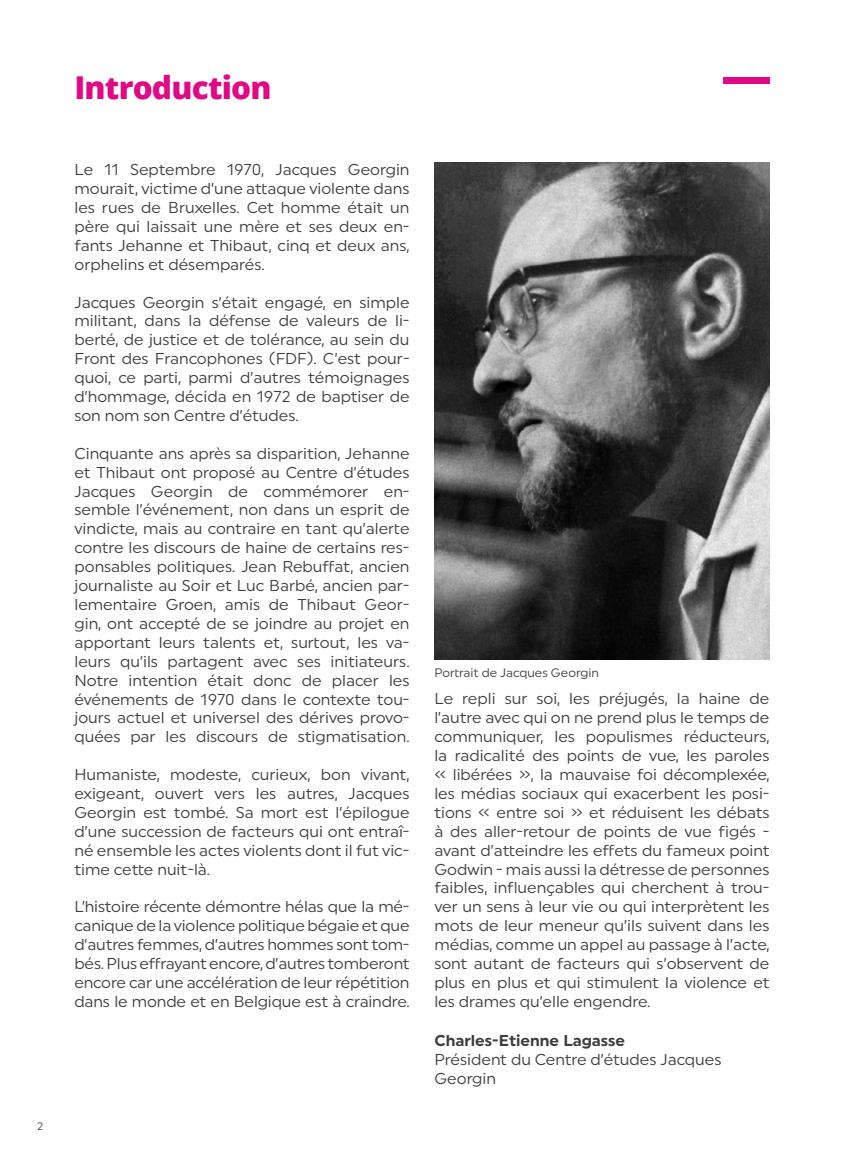
<style>
.page{position:relative;width:844px;height:1166px;background:#fff}
.page>*{position:absolute;margin:0;border:0;box-sizing:border-box;transform-origin:0 0}
.t1{font:800 31.5px "Open Sans";letter-spacing:-.025em;color:#e00885}
.t2{font:15.75px/18.9px "Uniform";color:#3e3e3f;text-align:justify}
.t3{font:700 15.75px "Uniform";color:#3e3e3f}
.t4{font:12.25px "Uniform";color:#3e3e3f}
.t5{font:10.85px "Uniform";color:#3e3e3f}
</style>
<div class="page">
<div style="left:722px;top:77px;width:47px;height:7px;background:#e00885"></div>
<img style="left:434px;top:162px;width:335px;height:498px">
<p class="t5" style="left:37px;top:1120px;width:8px">2</p>
<h1 class="t1" style="left:74px;top:63px;width:198px">Introduction</h1>
<p class="t2" style="left:74px;top:160px;width:336px">Le 11 Septembre 1970, Jacques Georgin mourait, victime d’une attaque violente dans les rues de Bruxelles. Cet homme était un père qui laissait une mère et ses deux en&shy;fants Jehanne et Thibaut, cinq et deux ans, orphelins et désemparés.</p>
<p class="t2" style="left:74px;top:292px;width:336px">Jacques Georgin s’était engagé, en simple militant, dans la défense de valeurs de li&shy;berté, de justice et de tolérance, au sein du Front des Francophones (FDF). C’est pour&shy;quoi, ce parti, parmi d’autres témoignages d’hommage, décida en 1972 de baptiser de son nom son Centre d’études.</p>
<p class="t2" style="left:74px;top:443px;width:336px">Cinquante ans après sa disparition, Jehanne et Thibaut ont proposé au Centre d’études Jacques Georgin de commémorer en&shy;semble l’événement, non dans un esprit de vindicte, mais au contraire en tant qu’alerte contre les discours de haine de certains res&shy;ponsables politiques. Jean Rebuffat, ancien journaliste au Soir et Luc Barbé, ancien par&shy;lementaire Groen, amis de Thibaut Geor&shy;gin, ont accepté de se joindre au projet en apportant leurs talents et, surtout, les va&shy;leurs qu’ils partagent avec ses initiateurs.<br>Notre intention était donc de placer les événements de 1970 dans le contexte tou&shy;jours actuel et universel des dérives provo&shy;quées par les discours de stigmatisation.</p>
<p class="t2" style="left:74px;top:765px;width:336px">Humaniste, modeste, curieux, bon vivant, exigeant, ouvert vers les autres, Jacques Georgin est tombé. Sa mort est l’épilogue d’une succession de facteurs qui ont entraî&shy;né ensemble les actes violents dont il fut vic&shy;time cette nuit-là.</p>
<p class="t2" style="left:74px;top:897px;width:336px">L’histoire récente démontre hélas que la mé&shy;canique de la violence politique bégaie et que d’autres femmes, d’autres hommes sont tom&shy;bés. Plus effrayant encore, d’autres tomberont encore car une accélération de leur répétition dans le monde et en Belgique est à craindre.</p>
<p class="t4" style="left:434px;top:665px;width:166px">Portrait de Jacques Georgin</p>
<p class="t2" style="left:434px;top:689px;width:336px">Le repli sur soi, les préjugés, la haine de l’autre avec qui on ne prend plus le temps de communiquer, les populismes réducteurs, la radicalité des points de vue, les paroles « libérées », la mauvaise foi décomplexée, les médias sociaux qui exacerbent les posi&shy;tions « entre soi » et réduisent les débats à des aller-retour de points de vue figés - avant d’atteindre les effets du fameux point Godwin - mais aussi la détresse de personnes faibles, influençables qui cherchent à trou&shy;ver un sens à leur vie ou qui interprètent les mots de leur meneur qu’ils suivent dans les médias, comme un appel au passage à l’acte, sont autant de facteurs qui s’observent de plus en plus et qui stimulent la violence et les drames qu’elle engendre.</p>
<p class="t3" style="left:434px;top:1031px;width:192px">Charles-Etienne Lagasse</p>
<p class="t2" style="left:434px;top:1049px;width:288px">Président du Centre d’études Jacques<br>Georgin</p>
</div>
